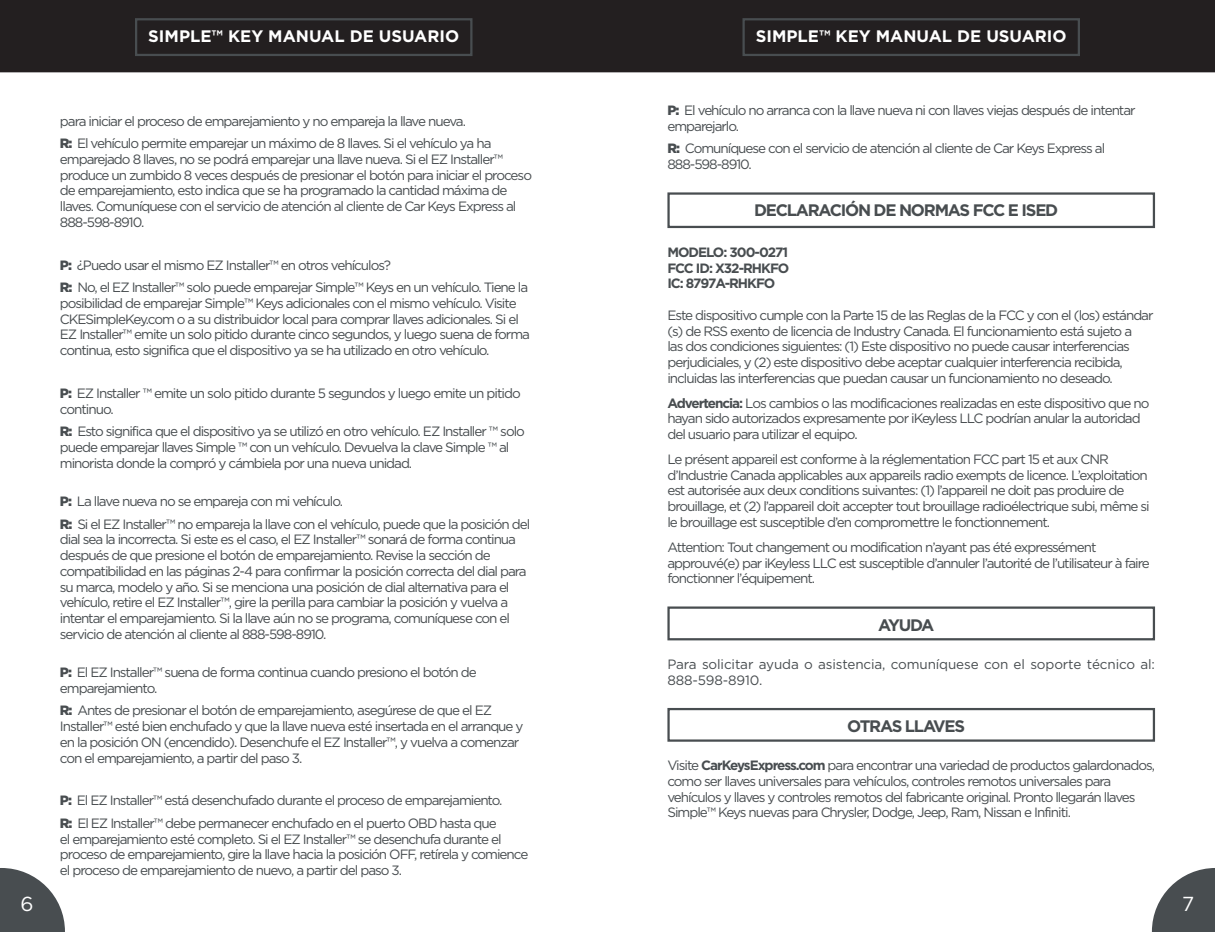
<style>
.page{position:relative;width:1215px;height:932px;background:#fff}
.page>*{position:absolute;margin:0;border:0;box-sizing:border-box;transform-origin:0 0}
.t1{font:20.25px "Gotham";color:#fff}
.t2{font:700 16.65px "Gotham";color:#fff}
.Boxed_Note_With_Rule{font:700 16.65px "Gotham";letter-spacing:-.075em;color:#484d50}
.Boxed_Note_With_Rule-2{font:13.5px/15.8px "Gotham";letter-spacing:-.075em;color:#484d50}
.Body_W__ParaSpace{font:13.5px/15.8px "Gotham";letter-spacing:-.075em;color:#484d50}
.Body_W__ParaSpace-2{font:13.5px/15.8px "Gotham";letter-spacing:-.01em;color:#484d50}
.Body_No_ParaSpace{font:700 13.5px "Gotham";letter-spacing:-.075em;color:#484d50}
.s1{font-weight:900}
.s2{font-weight:700}
</style>
<div class="page">
<svg style="left:0;top:868px;width:65px;height:64px"></svg>
<svg style="left:1152px;top:868px;width:63px;height:64px"></svg>
<div style="left:0;top:0;width:1215px;height:72px;background:#231f20"></div>
<div style="left:135px;top:18px;width:337px;height:38px;border:2px solid #484d50"></div>
<div style="left:742px;top:18px;width:338px;height:38px;border:2px solid #484d50"></div>
<div style="left:667px;top:192px;width:488px;height:36px;border:2px solid #484d50"></div>
<div style="left:667px;top:606px;width:488px;height:34px;border:2px solid #484d50"></div>
<div style="left:667px;top:708px;width:488px;height:33px;border:2px solid #484d50"></div>
<p class="t2" style="left:148px;top:27px;width:312px">SIMPLE™ KEY MANUAL DE USUARIO</p>
<p class="t2" style="left:756px;top:27px;width:312px">SIMPLE™ KEY MAN AL DE USUARIO</p>
<p class="t2" style="left:798px;top:27px;width:228px">SIMPLE™ KEY USER GUIDE</p>
<p class="Boxed_Note_With_Rule-2" style="left:60px;top:109px;width:433px;line-height:22.5px">para iniciar el proceso de emparejamiento y no empareja la llave nueva.<br><span class="s1">R:</span> El vehículo permite emparejar un máximo de 8 llaves. Si el vehículo ya ha</p>
<p class="Boxed_Note_With_Rule-2" style="left:60px;top:151px;width:474px">emparejado 8 llaves, no se podrá emparejar una llave nueva. Si el EZ Installer™ produce un zumbido 8 veces después de presionar el botón para iniciar el proceso de emparejamiento, esto indica que se ha programado la cantidad máxima de llaves. Comuníquese con el servicio de atención al cliente de Car Keys Express al 888-598-8910.</p>
<p class="Boxed_Note_With_Rule-2" style="left:60px;top:253px;width:470px;line-height:22.5px"><span class="s1">P:</span> ¿Puedo usar el mismo EZ Installer™ en otros vehículos?<br><span class="s1">R:</span> No, el EZ Installer™ solo puede emparejar Simple™ Keys en un vehículo. Tiene la</p>
<p class="Boxed_Note_With_Rule-2" style="left:60px;top:295px;width:472px">posibilidad de emparejar Simple™ Keys adicionales con el mismo vehículo. Visite CKESimpleKey.com o a su distribuidor local para comprar llaves adicionales. Si el EZ Installer™ emite un solo pitido durante cinco segundos, y luego suena de forma continua, esto significa que el dispositivo ya se ha utilizado en otro vehículo.</p>
<p class="Boxed_Note_With_Rule-2" style="left:60px;top:385px;width:462px"><span class="s1">P:</span> EZ Installer ™ emite un solo pitido durante 5 segundos y luego emite un pitido continuo.</p>
<p class="Boxed_Note_With_Rule-2" style="left:60px;top:423px;width:467px"><span class="s1">R:</span> Esto significa que el dispositivo ya se utilizó en otro vehículo. EZ Installer ™ solo puede emparejar llaves Simple ™ con un vehículo. Devuelva la clave Simple ™ al minorista donde la compró y cámbiela por una nueva unidad.</p>
<p class="Boxed_Note_With_Rule-2" style="left:60px;top:489px;width:472px;line-height:22.5px"><span class="s1">P:</span> La llave nueva no se empareja con mi vehículo.<br><span class="s1">R:</span> Si el EZ Installer™ no empareja la llave con el vehículo, puede que la posición del</p>
<p class="Boxed_Note_With_Rule-2" style="left:60px;top:531px;width:468px">dial sea la incorrecta. Si este es el caso, el EZ Installer™ sonará de forma continua después de que presione el botón de emparejamiento. Revise la sección de compatibilidad en las páginas 2-4 para confirmar la posición correcta del dial para su marca, modelo y año. Si se menciona una posición de dial alternativa para el vehículo, retire el EZ Installer™, gire la perilla para cambiar la posición y vuelva a intentar el emparejamiento. Si la llave aún no se programa, comuníquese con el servicio de atención al cliente al 888-598-8910.</p>
<p class="Boxed_Note_With_Rule-2" style="left:60px;top:664px;width:418px"><span class="s1">P:</span> El EZ Installer™ suena de forma continua cuando presiono el botón de emparejamiento.</p>
<p class="Boxed_Note_With_Rule-2" style="left:60px;top:702px;width:465px"><span class="s1">R:</span> Antes de presionar el botón de emparejamiento, asegúrese de que el EZ Installer™ esté bien enchufado y que la llave nueva esté insertada en el arranque y en la posición ON (encendido). Desenchufe el EZ Installer™, y vuelva a comenzar con el emparejamiento, a partir del paso 3.</p>
<p class="Boxed_Note_With_Rule-2" style="left:60px;top:789px;width:444px;line-height:22.5px"><span class="s1">P:</span> El EZ Installer™ está desenchufado durante el proceso de emparejamiento.<br><span class="s1">R:</span> El EZ Installer™ debe permanecer enchufado en el puerto OBD hasta que</p>
<p class="Boxed_Note_With_Rule-2" style="left:60px;top:830px;width:470px">el emparejamiento esté completo. Si el EZ Installer™ se desenchufa durante el proceso de emparejamiento, gire la llave hacia la posición OFF, retírela y comience el proceso de emparejamiento de nuevo, a partir del paso 3.</p>
<p class="Boxed_Note_With_Rule-2" style="left:667px;top:102px;width:470px"><span class="s1">P:</span> El vehículo no arranca con la llave nueva ni con llaves viejas después de intentar emparejarlo.</p>
<p class="Boxed_Note_With_Rule-2" style="left:667px;top:140px;width:439px"><span class="s1">R:</span> Comuníquese con el servicio de atención al cliente de Car Keys Express al<br>888-598-8910.</p>
<p class="Boxed_Note_With_Rule" style="left:754px;top:201px;width:306px">DECLARACIÓN DE NORMAS FCC E ISED</p>
<p class="Body_No_ParaSpace" style="left:667px;top:244px;width:122px">MODELO: 300-0271</p>
<p class="Body_No_ParaSpace" style="left:667px;top:260px;width:123px">FCC ID: X32-RHKFO</p>
<p class="Body_No_ParaSpace" style="left:667px;top:276px;width:109px">IC: 8797A-RHKFO</p>
<p class="Body_W__ParaSpace" style="left:667px;top:307px;width:488px">Este dispositivo cumple con la Parte 15 de las Reglas de la FCC y con el (los) estándar (s) de RSS exento de licencia de Industry Canada. El funcionamiento está sujeto a<br>las dos condiciones siguientes: (1) Este dispositivo no puede causar interferencias perjudiciales, y (2) este dispositivo debe aceptar cualquier interferencia recibida, incluidas las interferencias que puedan causar un funcionamiento no deseado.</p>
<p class="Body_W__ParaSpace" style="left:667px;top:395px;width:484px"><span class="s2">Advertencia:</span> Los cambios o las modificaciones realizadas en este dispositivo que no hayan sido autorizados expresamente por iKeyless LLC podrían anular la autoridad del usuario para utilizar el equipo.</p>
<p class="Body_W__ParaSpace" style="left:667px;top:451px;width:484px">Le présent appareil est conforme à la réglementation FCC part 15 et aux CNR d’Industrie Canada applicables aux appareils radio exempts de licence. L’exploitation est autorisée aux deux conditions suivantes: (1) l’appareil ne doit pas produire de brouillage, et (2) l’appareil doit accepter tout brouillage radioélectrique subi, même si le brouillage est susceptible d’en compromettre le fonctionnement.</p>
<p class="Body_W__ParaSpace" style="left:667px;top:539px;width:484px">Attention: Tout changement ou modification n’ayant pas été expressément approuvé(e) par iKeyless LLC est susceptible d’annuler l’autorité de l’utilisateur à faire fonctionner l’équipement.</p>
<p class="Boxed_Note_With_Rule" style="left:878px;top:615px;width:58px">AYUDA</p>
<p class="Body_W__ParaSpace-2" style="left:667px;top:656px;width:489px">Para solicitar ayuda o asistencia, comuníquese con el soporte técnico al:<br>888-598-8910.</p>
<p class="Boxed_Note_With_Rule" style="left:847px;top:716px;width:119px">OTRAS LLAVES</p>
<p class="Body_W__ParaSpace" style="left:667px;top:757px;width:489px">Visite <span class="s2">CarKeysExpress.com</span> para encontrar una variedad de productos galardonados, como ser llaves universales para vehículos, controles remotos universales para vehículos y llaves y controles remotos del fabricante original. Pronto llegarán llaves Simple™ Keys nuevas para Chrysler, Dodge, Jeep, Ram, Nissan e Infiniti.</p>
<h1 class="t1" style="left:20px;top:892px;width:15px">6</h1>
<h1 class="t1" style="left:1182px;top:892px;width:14px">7</h1>
</div>
